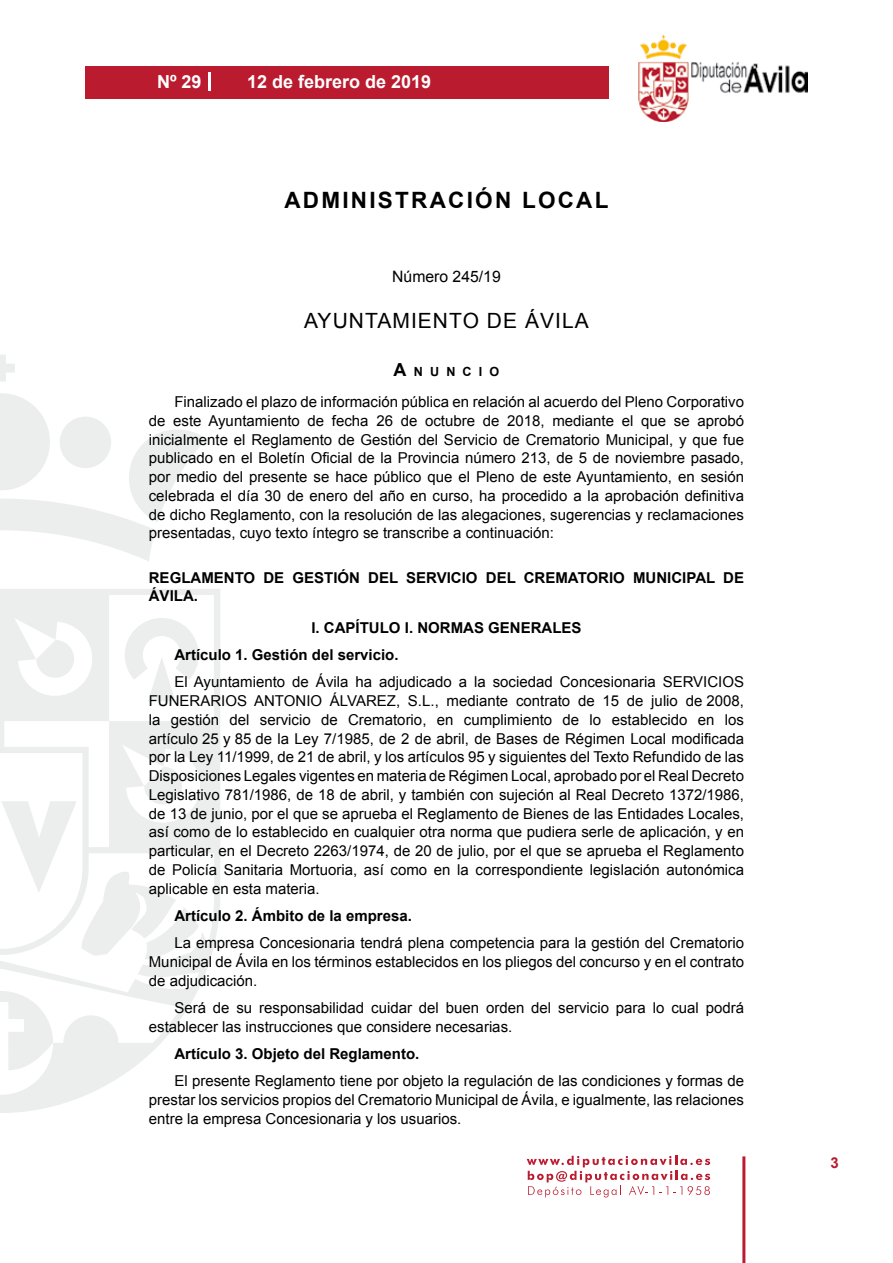
<style>
.page{position:relative;width:893px;height:1263px;background:#fff}
.page>*{position:absolute;margin:0;border:0;box-sizing:border-box;transform-origin:0 0}
.t1{font:700 22.5px "Arial";letter-spacing:.1em;color:#000}
.t2{font:21px "Arial";letter-spacing:.05em;color:#000}
.t3{font:700 18px "Arial";color:#fff}
.t4{font:15.75px "Arial";color:#000}
.t5{font:15px/18.8px "Arial";color:#000;text-align:justify}
.t6{font:700 15px/18.8px "Arial";color:#000}
.t7{font:700 15px "Arial";color:#ba1b2f}
.t8{font:700 12.6px "Arial";letter-spacing:.57em;color:#000}
.s1{font-size:18px}
</style>
<div class="page">
<svg style="left:527px;top:1156px;width:183px;height:41px"></svg>
<div style="left:85px;top:66px;width:523px;height:33px;background:#ba1b2f"></div>
<img style="left:638px;top:36px;width:170px;height:86px">
<hr style="left:742px;top:1156px;width:3px;height:107px;background:#ba1b2f">
<svg style="left:208px;top:72px;width:2px;height:18px"></svg>
<svg style="left:0;top:355px;width:15px;height:27px"></svg>
<svg style="left:0;top:393px;width:206px;height:168px"></svg>
<svg style="left:0;top:589px;width:220px;height:524px"></svg>
<svg style="left:36px;top:640px;width:40px;height:40px"></svg>
<svg style="left:125px;top:618px;width:74px;height:83px"></svg>
<svg style="left:0;top:991px;width:53px;height:79px"></svg>
<svg style="left:1px;top:767px;width:198px;height:192px"></svg>
<p class="t3" style="left:157px;top:69px;width:46px">Nº 29</p>
<p class="t3" style="left:247px;top:69px;width:186px">12 de febrero de 2019</p>
<h1 class="t1" style="left:284px;top:185px;width:325px">ADMINISTRACIÓN LOCAL</h1>
<p class="t4" style="left:392px;top:266px;width:110px">Número 245/19</p>
<h2 class="t2" style="left:304px;top:307px;width:286px">AYUNTAMIENTO DE ÁVILA</h2>
<p class="t8" style="left:394px;top:363px;width:107px"><span class="s1">A</span>NUNCIO</p>
<p class="t5" style="left:149px;top:392px;width:597px;text-indent:26px">Finalizado el plazo de información pública en relación al acuerdo del Pleno Corporativo de este Ayuntamiento de fecha 26 de octubre de 2018, mediante el que se aprobó inicialmente el Reglamento de Gestión del Servicio de Crematorio Municipal, y que fue publicado en el Boletín Oficial de la Provincia número 213, de 5 de noviembre pasado, por medio del presente se hace público que el Pleno de este Ayuntamiento, en sesión celebrada el día 30 de enero del año en curso, ha procedido a la aprobación definitiva de dicho Reglamento, con la resolución de las alegaciones, sugerencias y reclamaciones presentadas, cuyo texto íntegro se transcribe a continuación:</p>
<p class="t6" style="left:149px;top:568px;width:597px">REGLAMENTO DE GESTIÓN DEL SERVICIO DEL CREMATORIO MUNICIPAL DE<br>ÁVILA.</p>
<p class="t6" style="left:174px;top:614px;width:409px;line-height:27.3px;text-indent:137px">I. CAPÍTULO I. NORMAS GENERALES<br>Artículo 1. Gestión del servicio.</p>
<p class="t5" style="left:149px;top:673px;width:597px;text-indent:26px">El Ayuntamiento de Ávila ha adjudicado a la sociedad Concesionaria SERVICIOS FUNERARIOS ANTONIO ÁLVAREZ, S.L., mediante contrato de 15 de julio de 2008, la gestión del servicio de Crematorio, en cumplimiento de lo establecido en los artículo 25 y 85 de la Ley 7/1985, de 2 de abril, de Bases de Régimen Local modificada por la Ley 11/1999, de 21 de abril, y los artículos 95 y siguientes del Texto Refundido de las Disposiciones Legales vigentes en materia de Régimen Local, aprobado por el Real Decreto Legislativo 781/1986, de 18 de abril, y también con sujeción al Real Decreto 1372/1986, de 13 de junio, por el que se aprueba el Reglamento de Bienes de las Entidades Locales, así como de lo establecido en cualquier otra norma que pudiera serle de aplicación, y en particular, en el Decreto 2263/1974, de 20 de julio, por el que se aprueba el Reglamento de Policía Sanitaria Mortuoria, así como en la correspondiente legislación autonómica aplicable en esta materia.</p>
<p class="t6" style="left:174px;top:907px;width:239px">Artículo 2. Ámbito de la empresa.</p>
<p class="t5" style="left:149px;top:934px;width:597px;text-indent:26px">La empresa Concesionaria tendrá plena competencia para la gestión del Crematorio Municipal de Ávila en los términos establecidos en los pliegos del concurso y en el contrato de adjudicación.</p>
<p class="t5" style="left:149px;top:998px;width:597px;text-indent:26px">Será de su responsabilidad cuidar del buen orden del servicio para lo cual podrá establecer las instrucciones que considere necesarias.</p>
<p class="t6" style="left:174px;top:1045px;width:247px">Artículo 3. Objeto del Reglamento.</p>
<p class="t5" style="left:149px;top:1072px;width:597px;text-indent:26px">El presente Reglamento tiene por objeto la regulación de las condiciones y formas de prestar los servicios propios del Crematorio Municipal de Ávila, e igualmente, las relaciones entre la empresa Concesionaria y los usuarios.</p>
<p class="t7" style="left:831px;top:1153px;width:10px">3</p>
</div>
